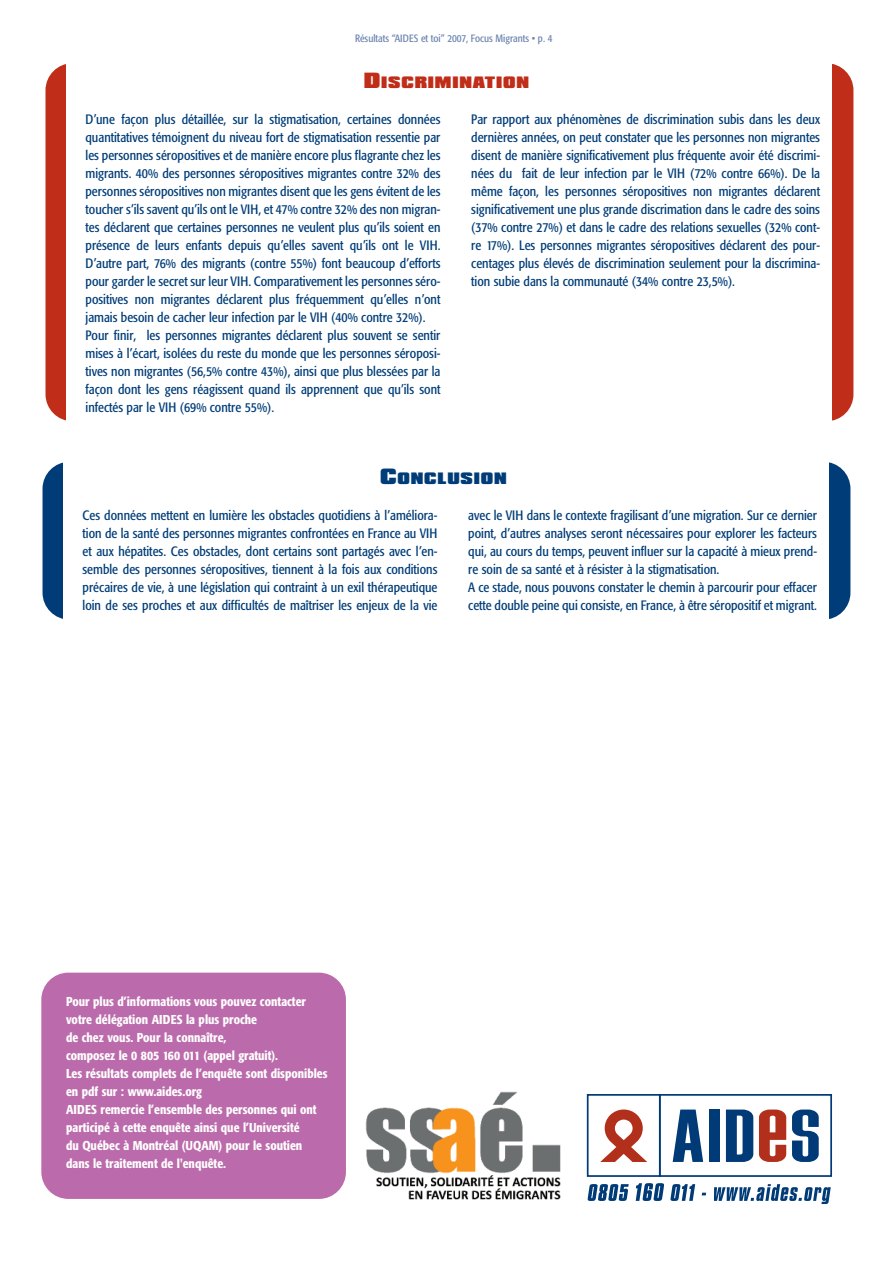
<style>
.page{position:relative;width:893px;height:1263px;background:#fff}
.page>*{position:absolute;margin:0;border:0;box-sizing:border-box;transform-origin:0 0}
.t1{font:900 14.1px "Compacta BT";letter-spacing:.055em;color:#c02d19;scale:1.11 1}
.t2{font:900 14.1px "Compacta BT";letter-spacing:.055em;color:#003d78;scale:1.11 1}
.t3{font:condensed 13.5px/18px "Formata";color:#003d78;text-align:justify}
.t4{font:500 condensed 12.75px/18px "Formata";color:#fff}
.t5{font:condensed 10.5px "Formata";color:#6c83af}
.s1{font-size:18.9px}
</style>
<div class="page">
<div style="left:41px;top:973px;width:305px;height:226px;background:#bb6bab;border-radius:27px"></div>
<div style="left:43px;top:462px;width:807px;height:158px;background:#003d78;border-radius:27px"></div>
<div style="left:64px;top:486px;width:765px;height:136px;background:#fff"></div>
<div style="left:64px;top:458px;width:765px;height:40px;background:#fff"></div>
<svg style="left:600px;top:1109px;width:47px;height:53px"></svg>
<svg style="left:759px;top:1109px;width:27px;height:53px"></svg>
<svg style="left:673px;top:1109px;width:30px;height:53px"></svg>
<svg style="left:726px;top:1109px;width:27px;height:53px"></svg>
<svg style="left:792px;top:1109px;width:27px;height:53px"></svg>
<div style="left:709px;top:1109px;width:10px;height:53px;background:#013b77"></div>
<div style="left:587px;top:1094px;width:74px;height:83px;border:2px solid #013b77"></div>
<div style="left:659px;top:1094px;width:173px;height:83px;border:2px solid #013b77"></div>
<svg style="left:588px;top:1184px;width:41px;height:17px"></svg>
<svg style="left:636px;top:1183px;width:28px;height:18px"></svg>
<svg style="left:670px;top:1184px;width:25px;height:17px"></svg>
<svg style="left:714px;top:1184px;width:117px;height:20px"></svg>
<img style="left:366px;top:1091px;width:194px;height:108px">
<div style="left:46px;top:63px;width:807px;height:358px;background:#c02d19;border-radius:27px"></div>
<div style="left:67px;top:59px;width:765px;height:45px;background:#fff"></div>
<div style="left:67px;top:101px;width:765px;height:342px;background:#fff"></div>
<p class="t5" style="left:355px;top:33px;width:199px">Résultats “AIDES et toi” 2007, Focus Migrants • p. 4</p>
<p class="t1" style="left:364px;top:77px;width:150px"><span class="s1">D</span>ISCRIMINATION</p>
<p class="t3" style="left:86px;top:111px;width:356px;text-align:left">D’une façon plus détaillée, sur la stigmatisation, certaines données quantitatives témoignent du niveau fort de stigmatisation ressentie par les personnes séropositives et de manière encore plus flagrante chez les migrants. 40% des personnes séropositives migrantes contre 32% des personnes séropositives non migrantes disent que les gens évitent de les toucher s’ils savent qu’ils ont le VIH, et 47% contre 32% des non migran&shy;tes déclarent que certaines personnes ne veulent plus qu’ils soient en présence de leurs enfants depuis qu’elles savent qu’ils ont le VIH.<br>D’autre part, 76% des migrants (contre 55%) font beaucoup d’efforts pour garder le secret sur leur VIH. Comparativement les personnes séro&shy;positives non migrantes déclarent plus fréquemment qu’elles n’ont jamais besoin de cacher leur infection par le VIH (40% contre 32%).<br>Pour finir, les personnes migrantes déclarent plus souvent se sentir mises à l’écart, isolées du reste du monde que les personnes séroposi&shy;tives non migrantes (56,5% contre 43%), ainsi que plus blessées par la façon dont les gens réagissent quand ils apprennent que qu’ils sont infectés par le VIH (69% contre 55%).</p>
<p class="t3" style="left:471px;top:111px;width:350px">Par rapport aux phénomènes de discrimination subis dans les deux dernières années, on peut constater que les personnes non migrantes disent de manière significativement plus fréquente avoir été discrimi&shy;nées du fait de leur infection par le VIH (72% contre 66%). De la même façon, les personnes séropositives non migrantes déclarent significativement une plus grande discrimation dans le cadre des soins (37% contre 27%) et dans le cadre des relations sexuelles (32% cont&shy;re 17%). Les personnes migrantes séropositives déclarent des pour&shy;centages plus élevés de discrimination seulement pour la discrimina&shy;tion subie dans la communauté (34% contre 23,5%).</p>
<p class="t2" style="left:380px;top:473px;width:115px"><span class="s1">C</span>ONCLUSION</p>
<p class="t3" style="left:83px;top:507px;width:356px">Ces données mettent en lumière les obstacles quotidiens à l’améliora&shy;tion de la santé des personnes migrantes confrontées en France au VIH et aux hépatites. Ces obstacles, dont certains sont partagés avec l’en&shy;semble des personnes séropositives, tiennent à la fois aux conditions précaires de vie, à une législation qui contraint à un exil thérapeutique loin de ses proches et aux difficultés de maîtriser les enjeux de la vie</p>
<p class="t3" style="left:468px;top:507px;width:350px;text-align:left">avec le VIH dans le contexte fragilisant d’une migration. Sur ce dernier point, d’autres analyses seront nécessaires pour explorer les facteurs qui, au cours du temps, peuvent influer sur la capacité à mieux prend&shy;re soin de sa santé et à résister à la stigmatisation.<br>A ce stade, nous pouvons constater le chemin à parcourir pour effacer cette double peine qui consiste, en France, à être séropositif et migrant.</p>
<p class="t4" style="left:66px;top:994px;width:263px">Pour plus d’informations vous pouvez contacter votre délégation AIDES la plus proche<br>de chez vous. Pour la connaître,<br>composez le 0 805 160 011 (appel gratuit).<br>Les résultats complets de l’enquête sont disponibles en pdf sur : www.aides.org<br>AIDES remercie l’ensemble des personnes qui ont participé à cette enquête ainsi que l’Université<br>du Québec à Montréal (UQAM) pour le soutien dans le traitement de l'enquête.</p>
</div>
